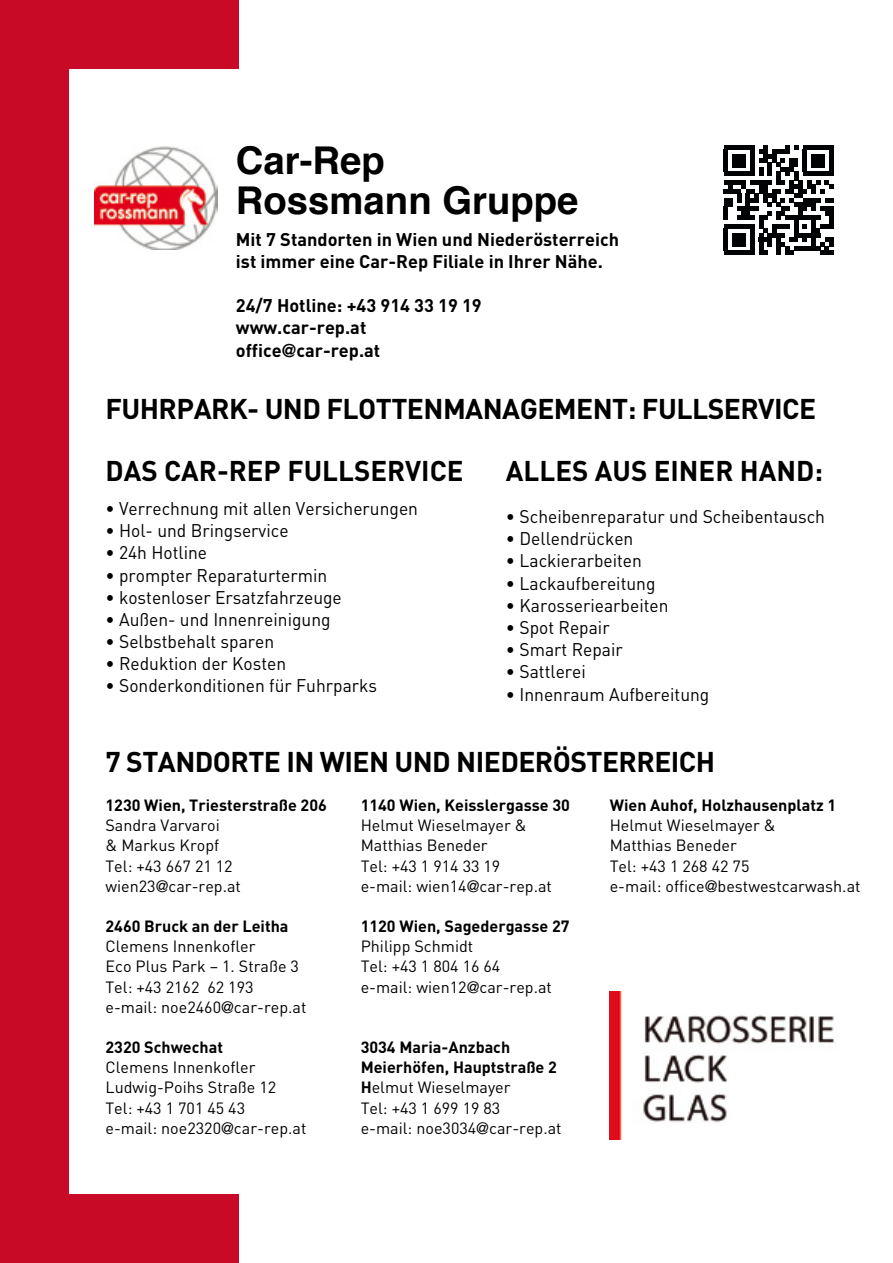
<style>
.page{position:relative;width:893px;height:1263px;background:#fff}
.page>*{position:absolute;margin:0;border:0;box-sizing:border-box;transform-origin:0 0}
.t1{font:700 38.25px/40.3px "Helvetica";color:#000}
.t2{font:700 28.2px "DIN";letter-spacing:-.02em;color:#000}
.t3{font:700 28.2px "DIN";color:#000}
.t4{font:18.15px "DIN";color:#000;scale:.96 1}
.t5{font:700 18.15px/22.2px "DIN";color:#000}
.t6{font:16.2px/20.1px "DIN";color:#000}
.t7{font:700 16.2px "DIN";color:#000}
.s1{font-family:"Helvetica Neue"}
.s2{font-weight:700}
</style>
<div class="page">
<img style="left:610px;top:991px;width:225px;height:149px">
<svg style="left:724px;top:145px;width:109px;height:110px"></svg>
<hr style="left:724px;top:251px;width:30px;height:4px;background:#000204">
<div style="left:732px;top:233px;width:14px;height:13px;background:#000204"></div>
<img style="left:94px;top:146px;width:123px;height:104px">
<div style="left:0;top:0;width:68px;height:1263px;background:#c80a27"></div>
<div style="left:0;top:0;width:238px;height:68px;background:#c80a27"></div>
<div style="left:0;top:1195px;width:238px;height:68px;background:#c80a27"></div>
<h1 class="t1" style="left:236px;top:141px;width:344px">Car-Rep<br>Rossmann Gruppe</h1>
<p class="t5" style="left:236px;top:227px;width:385px">Mit 7 Standorten in Wien und Niederösterreich ist immer eine Car-Rep Filiale in Ihrer Nähe.</p>
<p class="t5" style="left:236px;top:294px;width:247px">24/7 Hotline: +43 914 33 19 19 www.car-rep.at office<span class="s1">@</span>car-rep.at</p>
<h2 class="t2" style="left:105px;top:391px;width:712px">FUHRPARK- UND FLOTTENMANAGEMENT: FULLSERVICE</h2>
<h2 class="t3" style="left:105px;top:452px;width:360px">DAS CAR-REP FULLSERVICE</h2>
<p class="t4" style="left:105px;top:497px;width:327px">• Verrechnung mit allen Versicherungen</p>
<p class="t4" style="left:105px;top:519px;width:192px">• Hol- und Bringservice</p>
<p class="t4" style="left:105px;top:541px;width:107px">• 24h Hotline</p>
<p class="t4" style="left:105px;top:564px;width:232px">• prompter Reparaturtermin</p>
<p class="t4" style="left:105px;top:586px;width:248px">• kostenloser Ersatzfahrzeuge</p>
<p class="t4" style="left:105px;top:608px;width:236px">• Außen- und Innenreinigung</p>
<p class="t4" style="left:105px;top:630px;width:177px">• Selbstbehalt sparen</p>
<p class="t4" style="left:105px;top:652px;width:190px">• Reduktion der Kosten</p>
<p class="t4" style="left:105px;top:674px;width:284px">• Sonderkonditionen für Fuhrparks</p>
<h2 class="t3" style="left:506px;top:452px;width:318px">ALLES AUS EINER HAND:</h2>
<p class="t4" style="left:506px;top:505px;width:334px">• Scheibenreparatur und Scheibentausch</p>
<p class="t4" style="left:506px;top:527px;width:134px">• Dellendrücken</p>
<p class="t4" style="left:506px;top:550px;width:143px">• Lackierarbeiten</p>
<p class="t4" style="left:506px;top:572px;width:157px">• Lackaufbereitung</p>
<p class="t4" style="left:506px;top:594px;width:171px">• Karosseriearbeiten</p>
<p class="t4" style="left:506px;top:616px;width:110px">• Spot Repair</p>
<p class="t4" style="left:506px;top:638px;width:123px">• Smart Repair</p>
<p class="t4" style="left:506px;top:660px;width:85px">• Sattlerei</p>
<p class="t4" style="left:506px;top:683px;width:213px">• Innenraum Aufbereitung</p>
<h2 class="t2" style="left:105px;top:744px;width:611px">7 STANDORTE IN WIEN UND NIEDERöSTERREICH</h2>
<p class="t7" style="left:105px;top:795px;width:223px">1230 Wien, Triesterstraße 206</p>
<p class="t6" style="left:105px;top:815px;width:137px">Sandra Varvaroi<br>&amp; Markus Kropf<br>Tel: +43 667 21 12 wien23<span class="s1">@</span>car-rep.at</p>
<p class="t7" style="left:105px;top:916px;width:185px">2460 Bruck an der Leitha</p>
<p class="t6" style="left:105px;top:936px;width:202px">Clemens Innenkofler<br>Eco Plus Park – 1. Straße 3<br>Tel: +43 2162 62 193 e-mail: noe2460<span class="s1">@</span>car-rep.at</p>
<p class="t7" style="left:105px;top:1037px;width:119px">2320 Schwechat</p>
<p class="t6" style="left:105px;top:1057px;width:202px">Clemens Innenkofler<br>Ludwig-Poihs Straße 12<br>Tel: +43 1 701 45 43<br>e-mail: noe2320<span class="s1">@</span>car-rep.at</p>
<p class="t7" style="left:610px;top:795px;width:228px">Wien Auhof, Holzhausenplatz 1</p>
<p class="t6" style="left:610px;top:815px;width:252px">Helmut Wieselmayer &amp;<br>Matthias Beneder<br>Tel: +43 1 268 42 75<br>e-mail: office<span class="s1">@</span>bestwestcarwash.at</p>
<p class="t7" style="left:361px;top:795px;width:211px">1140 Wien, Keisslergasse 30</p>
<p class="t6" style="left:361px;top:815px;width:193px">Helmut Wieselmayer &amp;<br>Matthias Beneder<br>Tel: +43 1 914 33 19 e-mail: wien14<span class="s1">@</span>car-rep.at</p>
<p class="t7" style="left:361px;top:916px;width:210px">1120 Wien, Sagedergasse 27</p>
<p class="t6" style="left:361px;top:936px;width:193px">Philipp Schmidt<br>Tel: +43 1 804 16 64 e-mail: wien12<span class="s1">@</span>car-rep.at</p>
<p class="t6" style="left:361px;top:1037px;width:202px"><span class="s2">3034 Maria-Anzbach<br>Meierhöfen, Hauptstraße 2<br>H</span>elmut Wieselmayer<br>Tel: +43 1 699 19 83<br>e-mail: noe3034<span class="s1">@</span>car-rep.at</p>
</div>
